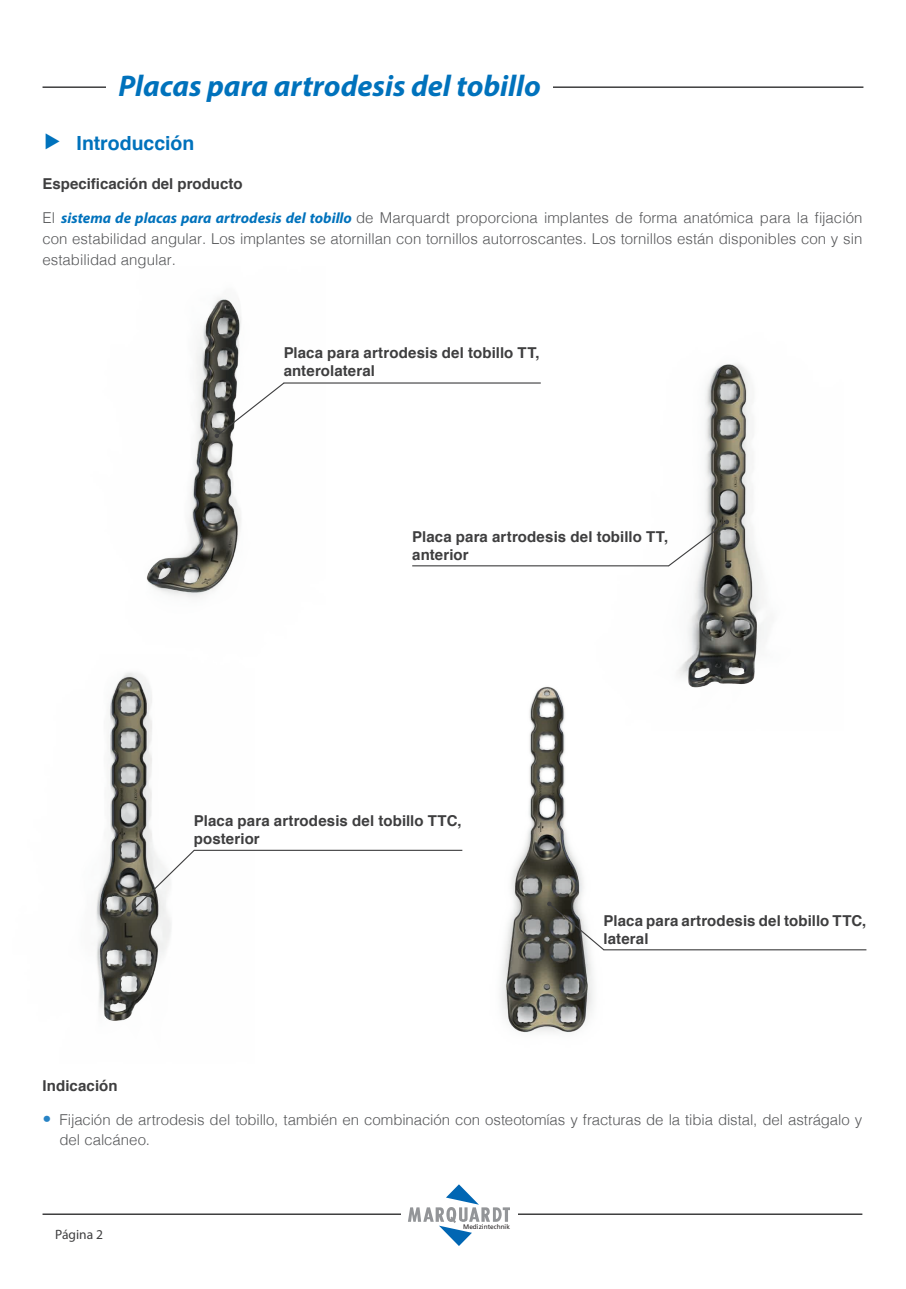
<style>
.page{position:relative;width:906px;height:1289px;background:#fff}
.page>*{position:absolute;margin:0;border:0;box-sizing:border-box;transform-origin:0 0}
.t1{font:italic 700 30px "Myriad Pro";color:#0072bc}
.t2{font:700 19.5px "Helvetica";letter-spacing:-.005em;color:#0072bc}
.t3{font:300 15px/21px "Helvetica";color:#57585a;text-align:justify}
.t4{font:700 15px/18px "Helvetica";letter-spacing:.005em;color:#3e3e3f}
.t5{font:13.5px "Myriad Pro";color:#3e3e3f}
.t6{font:6.6px "Frutiger LT Std";color:#231f20}
.s1{font-family:"Myriad Pro";font-weight:700;font-style:italic;color:#0072bc}
.s2{font-family:"Frutiger LT Com";font-stretch:condensed;font-size:18px;color:#2783c5}
</style>
<div class="page">
<hr style="left:43px;top:86px;width:820px;height:2px;background:#3e3e3f">
<hr style="left:43px;top:1213px;width:819px;height:1px;background:#3e3e3f">
<div style="left:401px;top:1184px;width:117px;height:61px;background:#fff"></div>
<svg style="left:408px;top:1184px;width:102px;height:61px"></svg>
<div style="left:106px;top:78px;width:447px;height:18px;background:#fff"></div>
<img style="left:588px;top:364px;width:176px;height:324px">
<img style="left:146px;top:298px;width:179px;height:300px">
<img style="left:96px;top:672px;width:158px;height:349px">
<img style="left:501px;top:685px;width:103px;height:348px">
<svg style="left:215px;top:381px;width:71px;height:57px"></svg>
<hr style="left:284px;top:382px;width:257px;height:1px;background:#3e3e3f">
<svg style="left:667px;top:519px;width:62px;height:48px"></svg>
<hr style="left:412px;top:565px;width:257px;height:1px;background:#3e3e3f">
<svg style="left:126px;top:848px;width:70px;height:68px"></svg>
<hr style="left:194px;top:849px;width:268px;height:1px;background:#3e3e3f">
<svg style="left:547px;top:901px;width:58px;height:50px"></svg>
<hr style="left:603px;top:949px;width:263px;height:1px;background:#3e3e3f">
<h1 class="t1" style="left:118px;top:67px;width:424px">Placas para artrodesis del tobillo</h1>
<h2 class="t2" style="left:43px;top:127px;width:153px">▶ Introducción</h2>
<p class="t4" style="left:43px;top:175px;width:202px">Especificación del producto</p>
<p class="t3" style="left:42px;top:206px;width:821px">El <span class="s1">sistema de placas para artrodesis del tobillo</span> de Marquardt proporciona implantes de forma anatómica para la fijación con estabilidad angular. Los implantes se atornillan con tornillos autorroscantes. Los tornillos están disponibles con y sin estabilidad angular.</p>
<p class="t4" style="left:284px;top:344px;width:257px">Placa para artrodesis del tobillo TT, anterolateral</p>
<p class="t4" style="left:412px;top:527px;width:257px">Placa para artrodesis del tobillo TT, anterior</p>
<p class="t4" style="left:194px;top:811px;width:269px">Placa para artrodesis del tobillo TTC, posterior</p>
<p class="t4" style="left:603px;top:911px;width:264px">Placa para artrodesis del tobillo TTC, lateral</p>
<p class="t4" style="left:43px;top:1076px;width:77px">Indicación</p>
<p class="t3" style="left:60px;top:1109px;width:804px;line-height:19.5px;text-indent:-17px"><span class="s2">•</span> Fijación de artrodesis del tobillo, también en combinación con osteotomías y fracturas de la tibia distal, del astrágalo y del calcáneo.</p>
<p class="t5" style="left:55px;top:1226px;width:49px">Página 2</p>
<p class="t6" style="left:463px;top:1222px;width:48px">Medizintechnik</p>
</div>
